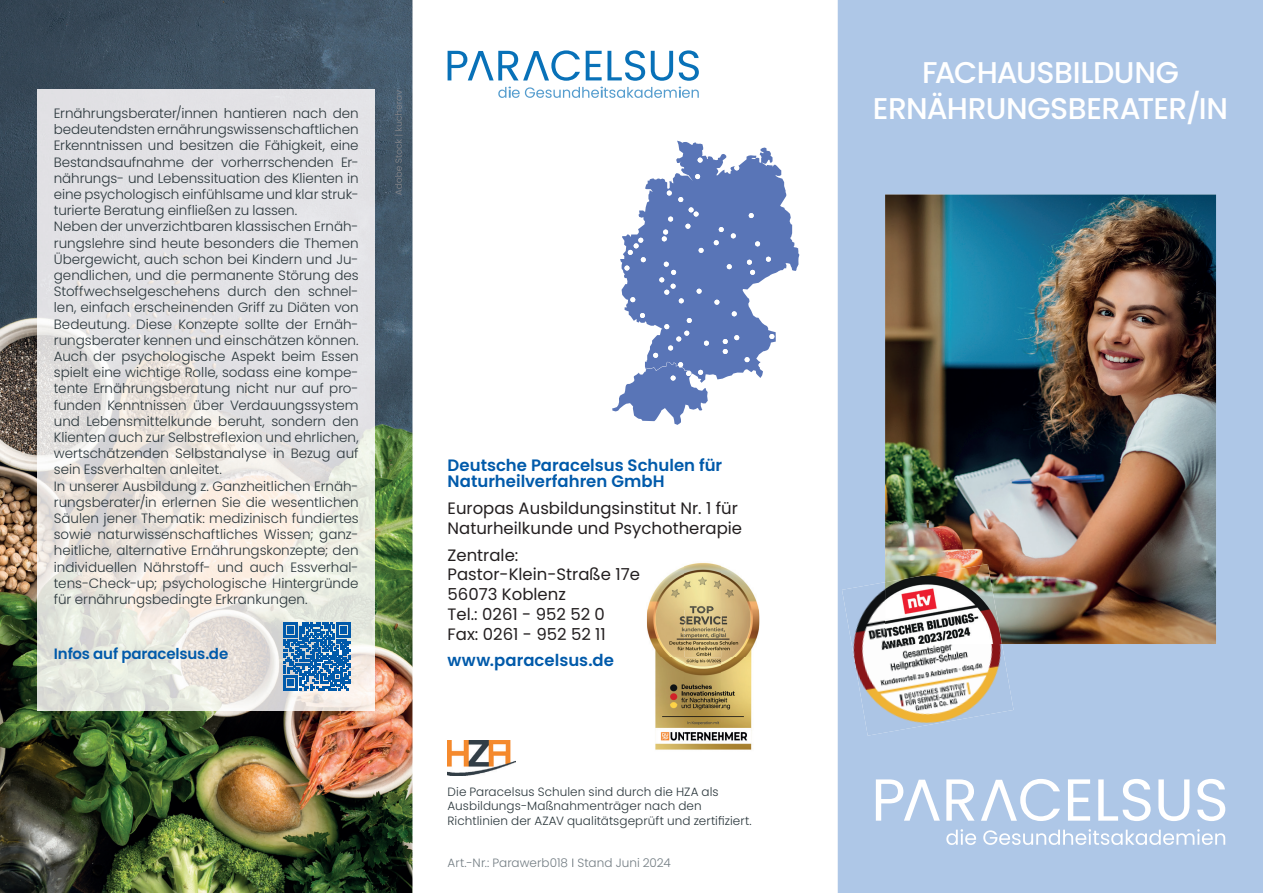
<style>
.page{position:relative;width:1263px;height:893px;background:#fff}
.page>*{position:absolute;margin:0;border:0;box-sizing:border-box;transform-origin:0 0}
.t1{font:500 30px/36px "Poppins";letter-spacing:-.02em;color:#fff;text-align:center}
.t2{font:16.5px/19.8px "Poppins";color:#231f20}
.t3{font:600 16.5px/16.4px "Poppins";color:#015aaa}
.t4{font:600 15px "Poppins";letter-spacing:-.01em;color:#015aaa}
.t5{font:300 13.5px/16.2px "Poppins";letter-spacing:-.005em;color:#2b373c}
.t6{font:300 12px/14.4px "Poppins";letter-spacing:.01em;color:#2b373c}
.t7{font:300 12px "Poppins";letter-spacing:.005em;color:#737d83}
.s1{font-family:"Josefin Sans";font-weight:700}
</style>
<div class="page">
<img style="left:0;top:0;width:412px;height:893px">
<img style="left:38px;top:89px;width:337px;height:621px">
<div style="left:838px;top:0;width:425px;height:893px;background:#aec7e7"></div>
<img style="left:885px;top:195px;width:331px;height:449px">
<img style="left:842px;top:582px;width:171px;height:154px">
<img style="left:885px;top:564px;width:117px;height:80px">
<svg style="left:876px;top:779px;width:64px;height:42px"></svg>
<svg style="left:946px;top:779px;width:28px;height:42px"></svg>
<svg style="left:1068px;top:779px;width:22px;height:42px"></svg>
<svg style="left:1098px;top:779px;width:53px;height:42px"></svg>
<svg style="left:1158px;top:779px;width:31px;height:42px"></svg>
<svg style="left:1197px;top:779px;width:28px;height:42px"></svg>
<svg style="left:981px;top:779px;width:79px;height:42px"></svg>
<svg style="left:946px;top:829px;width:30px;height:16px"></svg>
<svg style="left:983px;top:829px;width:242px;height:16px"></svg>
<img style="left:448px;top:740px;width:67px;height:35px">
<svg style="left:586px;top:50px;width:59px;height:31px"></svg>
<svg style="left:651px;top:51px;width:22px;height:30px"></svg>
<svg style="left:679px;top:50px;width:20px;height:31px"></svg>
<svg style="left:448px;top:50px;width:132px;height:31px"></svg>
<svg style="left:498px;top:87px;width:201px;height:11px"></svg>
<img style="left:647px;top:563px;width:112px;height:187px">
<img style="left:669px;top:641px;width:69px;height:4px">
<img style="left:677px;top:646px;width:53px;height:4px">
<img style="left:696px;top:652px;width:15px;height:4px">
<img style="left:687px;top:659px;width:34px;height:4px">
<hr style="left:677px;top:639px;width:52px;height:1px;background:#231f20">
<svg style="left:612px;top:141px;width:187px;height:284px"></svg>
<svg style="left:284px;top:623px;width:67px;height:67px;background:#3c7db7"></svg>
<img style="left:395px;top:90px;width:8px;height:105px">
<p class="t5" style="left:54px;top:105px;width:306px">Ernährungsberater/innen hantieren nach den bedeutendsten ernährungswissenschaftlichen Erkenntnissen und besitzen die Fähigkeit, eine Bestandsaufnahme der vorherrschenden Er&shy;nährungs- und Lebenssituation des Klienten in eine psychologisch einfühlsame und klar struk&shy;turierte Beratung einfließen zu lassen.<br>Neben der unverzichtbaren klassischen Ernäh&shy;rungslehre sind heute besonders die Themen Übergewicht, auch schon bei Kindern und Ju&shy;gendlichen, und die permanente Störung des Stoffwechselgeschehens durch den schnel&shy;len, einfach erscheinenden Griff zu Diäten von Bedeutung. Diese Konzepte sollte der Ernäh&shy;rungsberater kennen und einschätzen können.<br>Auch der psychologische Aspekt beim Essen spielt eine wichtige Rolle, sodass eine kompe&shy;tente Ernährungsberatung nicht nur auf pro&shy;funden Kenntnissen über Verdauungssystem und Lebensmittelkunde beruht, sondern den Klienten auch zur Selbstreflexion und ehrlichen, wertschätzenden Selbstanalyse in Bezug auf sein Essverhalten anleitet.<br>In unserer Ausbildung z. Ganzheitlichen Ernäh&shy;rungsberater/in erlernen Sie die wesentlichen Säulen jener Thematik: medizinisch fundiertes sowie naturwissenschaftliches Wissen; ganz&shy;heitliche, alternative Ernährungskonzepte; den individuellen Nährstoff- und auch Essverhal&shy;tens-Check-up; psychologische Hintergründe für ernährungsbedingte Erkrankungen.</p>
<p class="t4" style="left:54px;top:645px;width:176px">Infos auf paracelsus.de</p>
<p class="t3" style="left:448px;top:457px;width:276px">Deutsche Paracelsus Schulen für<br>Naturheilverfahren GmbH</p>
<p class="t2" style="left:448px;top:498px;width:296px">Europas Ausbildungsinstitut Nr. 1 für<br>Naturheilkunde und Psychotherapie</p>
<p class="t2" style="left:448px;top:545px;width:194px">Zentrale:<br>Pastor-Klein-Straße 17e<br>56073 Koblenz<br>Tel.: 0261 - 952 52 0<br>Fax: 0261 - 952 52 11</p>
<p class="t3" style="left:448px;top:652px;width:168px">www.paracelsus.de</p>
<p class="t6" style="left:448px;top:785px;width:306px">Die Paracelsus Schulen sind durch die HZA als<br>Ausbildungs-Maßnahmenträger nach den<br>Richtlinien der AZAV qualitätsgeprüft und zertifiziert.</p>
<p class="t7" style="left:448px;top:856px;width:225px">Art.-Nr.: Parawerb018 <span class="s1">I</span> Stand Juni 2024</p>
<h1 class="t1" style="left:873px;top:55px;width:357px">FACHAUSBILDUNG<br>ERNÄHRUNGSBERATER/IN</h1>
</div>
